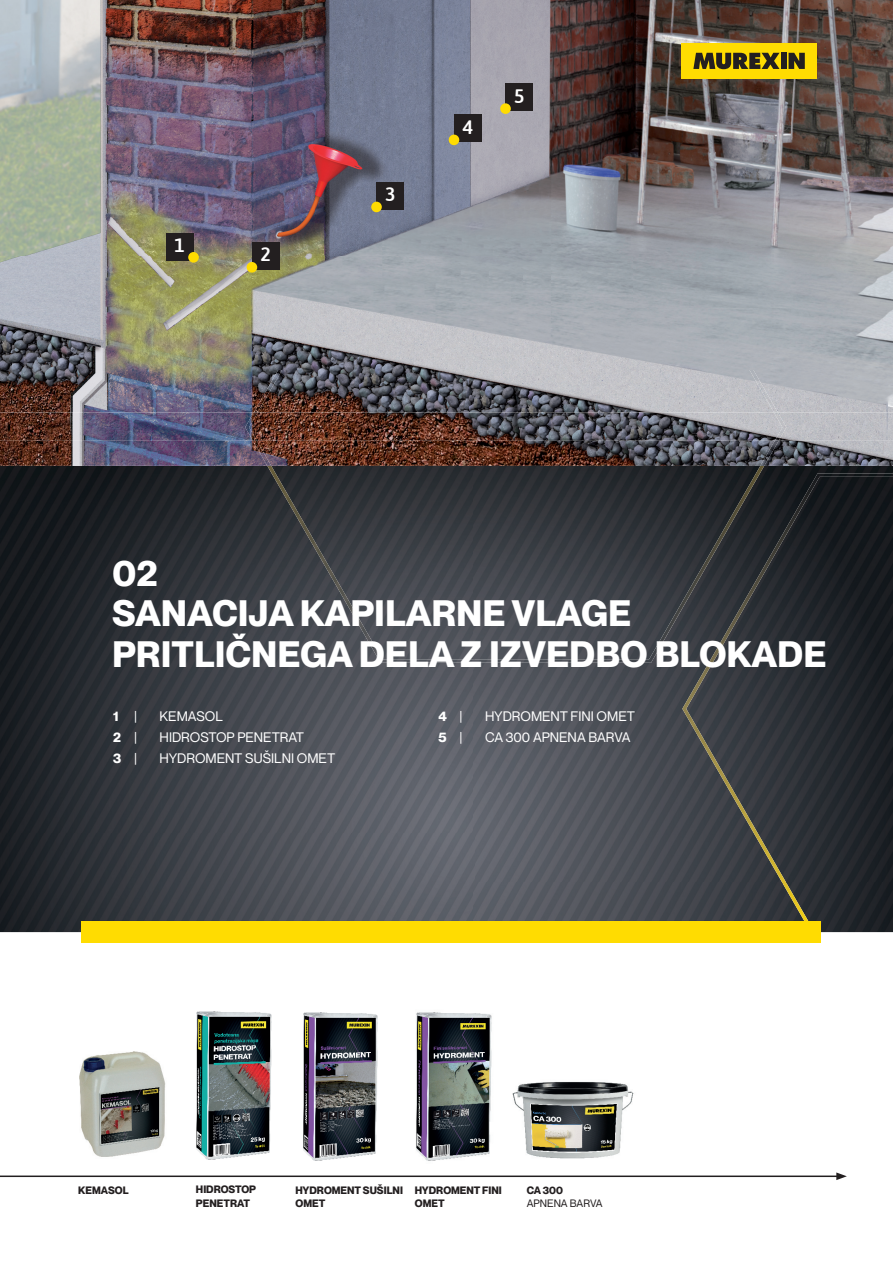
<style>
.page{position:relative;width:893px;height:1263px;background:#fff}
.page>*{position:absolute;margin:0;border:0;box-sizing:border-box;transform-origin:0 0}
.t1{font:700 36px/40.5px "PP Neue Montreal";color:#fff}
.t2{font:500 19.5px "Asap";color:#fff}
.t3{font:13.5px "Neue Montreal";color:#fff}
.t4{font:700 13.5px "Neue Montreal";color:#fff}
.t5{font:700 10.5px/13.5px "Neue Montreal";color:#231f20}
.t6{font:10.5px "Neue Montreal";color:#231f20}
.s1{font-weight:400}
</style>
<div class="page">
<img style="left:0;top:466px;width:893px;height:466px">
<img style="left:267px;top:466px;width:497px;height:197px">
<img style="left:682px;top:473px;width:211px;height:459px">
<div style="left:81px;top:921px;width:740px;height:22px;background:#ffdc01"></div>
<img style="left:303px;top:1012px;width:75px;height:149px">
<img style="left:416px;top:1012px;width:76px;height:149px">
<hr style="left:0;top:1175px;width:839px;height:2px;background:#231f20">
<svg style="left:836px;top:1172px;width:11px;height:8px"></svg>
<img style="left:0;top:0;width:893px;height:466px">
<img style="left:254px;top:370px;width:524px;height:42px">
<img style="left:245px;top:412px;width:541px;height:29px">
<img style="left:253px;top:441px;width:526px;height:25px">
<div style="left:166px;top:233px;width:27px;height:27px;background:#231f20"></div>
<div style="left:376px;top:182px;width:28px;height:27px;background:#231f20"></div>
<div style="left:252px;top:242px;width:27px;height:28px;background:#231f20"></div>
<div style="left:454px;top:115px;width:28px;height:27px;background:#231f20"></div>
<div style="left:505px;top:83px;width:28px;height:28px;background:#231f20"></div>
<div style="left:188px;top:252px;width:11px;height:11px;background:#ffdc01;border-radius:50%"></div>
<div style="left:371px;top:202px;width:11px;height:10px;background:#ffdc01;border-radius:50%"></div>
<div style="left:247px;top:262px;width:10px;height:11px;background:#ffdc01;border-radius:50%"></div>
<div style="left:449px;top:135px;width:10px;height:10px;background:#ffdc01;border-radius:50%"></div>
<div style="left:500px;top:103px;width:11px;height:11px;background:#ffdc01;border-radius:50%"></div>
<img style="left:196px;top:1011px;width:76px;height:149px">
<img style="left:79px;top:1051px;width:87px;height:106px">
<img style="left:512px;top:1082px;width:122px;height:77px">
<div style="left:681px;top:43px;width:136px;height:36px;background:#ffdc01"></div>
<div style="left:781px;top:53px;width:6px;height:16px;background:#231f20"></div>
<svg style="left:789px;top:53px;width:16px;height:16px"></svg>
<svg style="left:693px;top:53px;width:86px;height:16px"></svg>
<h2 class="t2" style="left:175px;top:234px;width:12px">1</h2>
<h2 class="t2" style="left:260px;top:243px;width:12px">2</h2>
<h2 class="t2" style="left:385px;top:183px;width:12px">3</h2>
<h2 class="t2" style="left:463px;top:116px;width:12px">4</h2>
<h2 class="t2" style="left:514px;top:84px;width:12px">5</h2>
<h1 class="t1" style="left:112px;top:556px;width:716px">02<br>SANACIJA KAPILARNE VLAGE<br>PRITLIČNEGA DELA Z IZVEDBO BLOKADE</h1>
<p class="t4" style="left:113px;top:711px;width:26px">1 <span class="s1">|</span></p>
<p class="t3" style="left:160px;top:711px;width:65px">KEMASOL</p>
<p class="t4" style="left:113px;top:732px;width:26px">2 <span class="s1">|</span></p>
<p class="t3" style="left:160px;top:732px;width:146px">HIDROSTOP PENETRAT</p>
<p class="t4" style="left:113px;top:753px;width:26px">3 <span class="s1">|</span></p>
<p class="t3" style="left:160px;top:753px;width:177px">HYDROMENT SUŠILNI OMET</p>
<p class="t4" style="left:439px;top:711px;width:26px">4 <span class="s1">|</span></p>
<p class="t3" style="left:485px;top:711px;width:151px">HYDROMENT FINI OMET</p>
<p class="t4" style="left:439px;top:732px;width:26px">5 <span class="s1">|</span></p>
<p class="t3" style="left:485px;top:732px;width:147px">CA 300 APNENA BARVA</p>
<p class="t5" style="left:78px;top:1184px;width:52px">KEMASOL</p>
<p class="t5" style="left:196px;top:1184px;width:62px">HIDROSTOP<br>PENETRAT</p>
<p class="t5" style="left:296px;top:1184px;width:109px">HYDROMENT SUŠILNI<br>OMET</p>
<p class="t5" style="left:415px;top:1184px;width:89px">HYDROMENT FINI<br>OMET</p>
<p class="t5" style="left:527px;top:1184px;width:38px">CA 300</p>
<p class="t6" style="left:527px;top:1199px;width:77px">APNENA BARVA</p>
</div>
